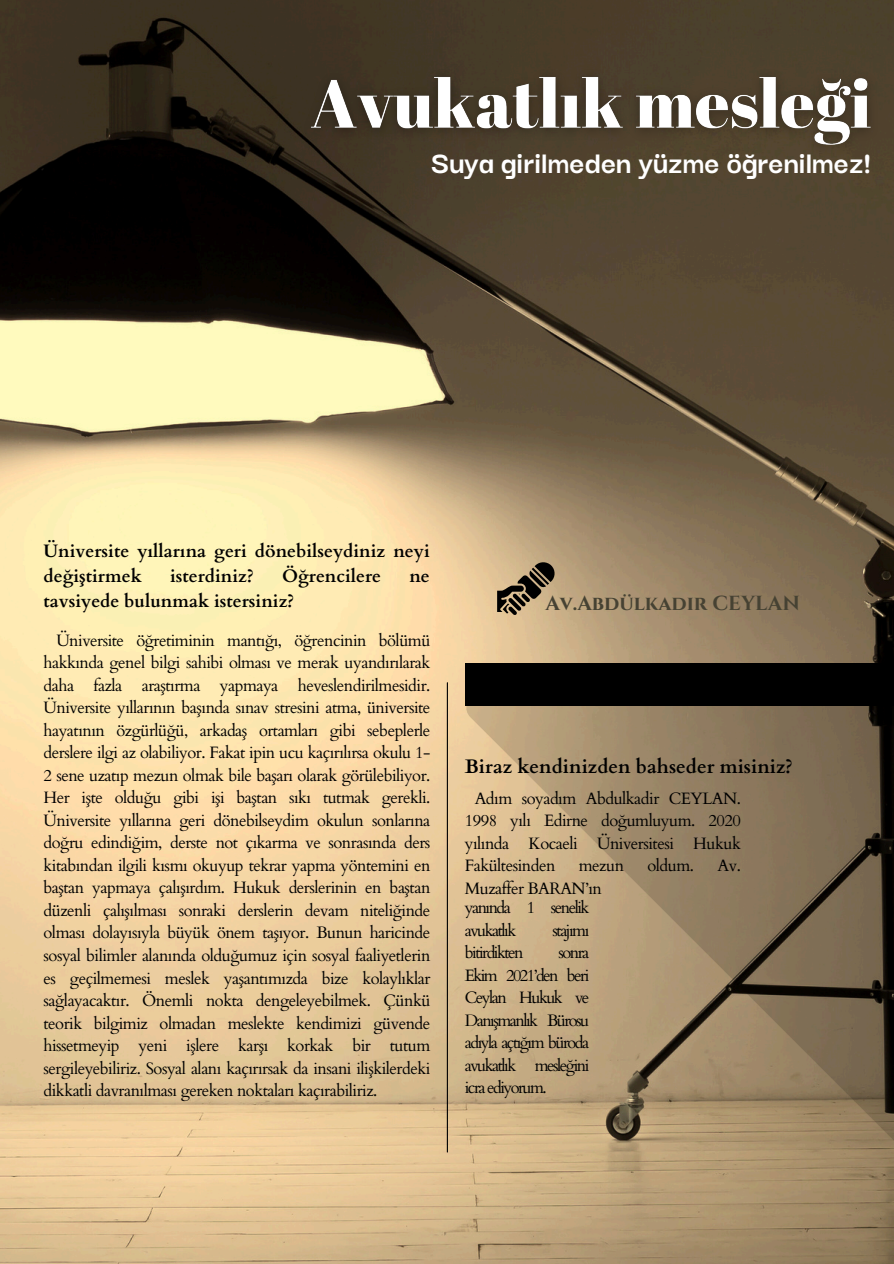
<style>
.page{position:relative;width:894px;height:1264px;background:#fff}
.page>*{position:absolute;margin:0;border:0;box-sizing:border-box;transform-origin:0 0}
.t1{font:700 32.85px "Darker Grotesque";color:#fff}
.t2{font:700 20.25px "Cinzel";color:#464233}
.t3{font:700 19.5px "Cardo";color:#000}
.t4{font:700 18px/24.8px "Cardo";color:#000}
.t5{font:16.5px/22.5px "Cardo";letter-spacing:-.03em;color:#000;text-align:justify}
.t6{font:16.5px/22.5px "Cardo";letter-spacing:-.09em;color:#000}
</style>
<div class="page">
<img style="left:0;top:0;width:893px;height:1263px">
<hr style="left:446px;top:682px;width:2px;height:469px;background:#000">
<svg style="left:465px;top:705px;width:428px;height:526px;background:#a28c6b"></svg>
<img style="left:293px;top:57px;width:595px;height:108px">
<div style="left:464px;top:663px;width:429px;height:42px;background:#000"></div>
<svg style="left:497px;top:561px;width:58px;height:54px;background:#89775c"></svg>
<h2 class="t1" style="left:431px;top:138px;width:441px">Suya girilmeden yüzme öğrenilmez!</h2>
<p class="t4" style="left:44px;top:539px;width:387px">Üniversite yıllarına geri dönebilseydiniz neyi değiştirmek</p>
<p class="t4" style="left:170px;top:564px;width:85px">isterdiniz?</p>
<p class="t4" style="left:282px;top:564px;width:101px">Öğrencilere</p>
<p class="t4" style="left:409px;top:564px;width:22px">ne</p>
<p class="t4" style="left:44px;top:589px;width:252px">tavsiyede bulunmak istersiniz?</p>
<h4 class="t5" style="left:44px;top:629px;width:388px;text-indent:13px">Üniversite öğretiminin mantığı, öğrencinin bölümü hakkında genel bilgi sahibi olması ve merak uyandırılarak daha fazla araştırma yapmaya heveslendirilmesidir.<br>Üniversite yıllarının başında sınav stresini atma, üniversite hayatının özgürlüğü, arkadaş ortamları gibi sebeplerle derslere ilgi az olabiliyor. Fakat ipin ucu kaçırılırsa okulu 1- 2 sene uzatıp mezun olmak bile başarı olarak görülebiliyor.<br>Her işte olduğu gibi işi baştan sıkı tutmak gerekli.<br>Üniversite yıllarına geri dönebilseydim okulun sonlarına doğru edindiğim, derste not çıkarma ve sonrasında ders kitabından ilgili kısmı okuyup tekrar yapma yöntemini en baştan yapmaya çalışırdım. Hukuk derslerinin en baştan düzenli çalışılması sonraki derslerin devam niteliğinde olması dolayısıyla büyük önem taşıyor. Bunun haricinde sosyal bilimler alanında olduğumuz için sosyal faaliyetlerin es geçilmemesi meslek yaşantımızda bize kolaylıklar sağlayacaktır. Önemli nokta dengeleyebilmek. Çünkü teorik bilgimiz olmadan meslekte kendimizi güvende hissetmeyip yeni işlere karşı korkak bir tutum sergileyebiliriz. Sosyal alanı kaçırırsak da insani ilişkilerdeki dikkatli davranılması gereken noktaları kaçırabiliriz.</h4>
<p class="t2" style="left:545px;top:590px;width:256px">Av.Abdülkadir CEYLAN</p>
<p class="t3" style="left:464px;top:754px;width:329px">Biraz kendinizden bahseder misiniz?</p>
<p class="t5" style="left:464px;top:787px;width:277px;text-indent:10px">Adım soyadım Abdulkadir CEYLAN.<br>1998 yılı Edirne doğumluyum. 2020 yılında Kocaeli Üniversitesi Hukuk Fakültesinden</p>
<p class="t5" style="left:578px;top:854px;width:47px">mezun</p>
<p class="t5" style="left:647px;top:854px;width:48px">oldum.</p>
<p class="t5" style="left:717px;top:854px;width:25px">Av.</p>
<p class="t5" style="left:464px;top:877px;width:138px">Muzaffer BARAN’ın</p>
<h3 class="t6" style="left:464px;top:896px;width:126px">yanında 1 senelik avukatlık</h3>
<h3 class="t6" style="left:552px;top:919px;width:38px">stajımı</h3>
<h3 class="t6" style="left:464px;top:941px;width:60px">bitirdikten</h3>
<h3 class="t5" style="left:464px;top:941px;width:126px;text-indent:93px">sonra Ekim 2021’den beri Ceylan Hukuk ve Danışmanlık Bürosu adıyla açtığım büroda avukatlık mesleğini icra ediyorum.</h3>
</div>
